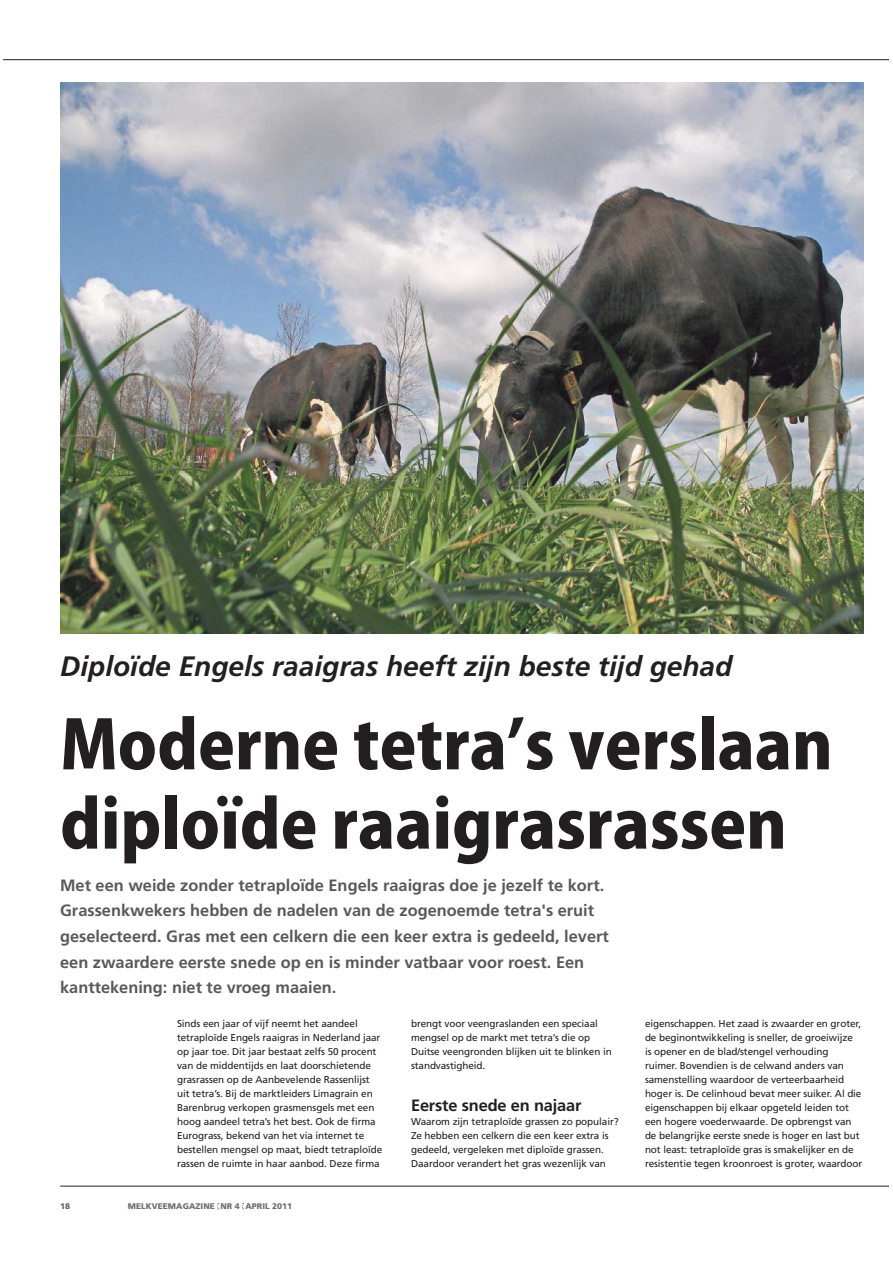
<style>
.page{position:relative;width:893px;height:1263px;background:#fff}
.page>*{position:absolute;margin:0;border:0;box-sizing:border-box;transform-origin:0 0}
.t1{font:66px/79.3px "Koz Go Pro Heavy 90 msp RKSJ H";color:#231f20}
.t2{font:italic 700 28.05px "Frutiger LT Std";color:#231f20}
.t3{font:700 16.35px/25.7px "Frutiger LT Std";color:#58595b}
.t4{font:700 16.35px "Frutiger LT Std";letter-spacing:-.01em;color:#231f20}
.t5{font:9.9px/14.1px "Frutiger LT Std";letter-spacing:-.01em;color:#231f20}
.t6{font:900 8.25px "Frutiger LT Std";letter-spacing:.01em;color:#6d6e70}
.t7{font:900 8.25px "Frutiger LT Std";color:#636466}
</style>
<div class="page">
<hr style="left:4px;top:59px;width:885px;height:1px;background:#231f20">
<hr style="left:60px;top:1186px;width:829px;height:1px;background:#231f20">
<img style="left:60px;top:83px;width:803px;height:551px">
<h2 class="t2" style="left:60px;top:654px;width:674px">Diploïde Engels raaigras heeft zijn beste tijd gehad</h2>
<h1 class="t1" style="left:60px;top:714px;width:774px">Moderne tetraʼs verslaan diploïde raaigrasrassen</h1>
<p class="t3" style="left:60px;top:873px;width:550px">Met een weide zonder tetraploïde Engels raaigras doe je jezelf te kort.<br>Grassenkwekers hebben de nadelen van de zogenoemde tetra's eruit geselecteerd. Gras met een celkern die een keer extra is gedeeld, levert een zwaardere eerste snede op en is minder vatbaar voor roest. Een kanttekening: niet te vroeg maaien.</p>
<p class="t5" style="left:177px;top:1017px;width:207px">Sinds een jaar of vijf neemt het aandeel tetraploïde Engels raaigras in Nederland jaar op jaar toe. Dit jaar bestaat zelfs 50 procent van de middentijds en laat doorschietende grasrassen op de Aanbevelende Rassenlijst uit tetra’s. Bij de marktleiders Limagrain en Barenbrug verkopen grasmensgels met een hoog aandeel tetra’s het best. Ook de firma Eurograss, bekend van het via internet te bestellen mengsel op maat, biedt tetraploïde rassen de ruimte in haar aanbod. Deze firma</p>
<p class="t5" style="left:411px;top:1017px;width:202px">brengt voor veengraslanden een speciaal mengsel op de markt met tetra’s die op Duitse veengronden blijken uit te blinken in standvastigheid.</p>
<p class="t5" style="left:645px;top:1017px;width:219px">eigenschappen. Het zaad is zwaarder en groter, de beginontwikkeling is sneller, de groeiwijze<br>is opener en de blad/stengel verhouding ruimer. Bovendien is de celwand anders van samenstelling waardoor de verteerbaarheid hoger is. De celinhoud bevat meer suiker. Al die eigenschappen bij elkaar opgeteld leiden tot een hogere voederwaarde. De opbrengst van de belangrijke eerste snede is hoger en last but not least: tetraploïde gras is smakelijker en de resistentie tegen kroonroest is groter, waardoor</p>
<h3 class="t4" style="left:411px;top:1098px;width:172px">Eerste snede en najaar</h3>
<p class="t5" style="left:411px;top:1115px;width:209px">Waarom zijn tetraploïde grassen zo populair?<br>Ze hebben een celkern die een keer extra is gedeeld, vergeleken met diploïde grassen.<br>Daardoor verandert het gras wezenlijk van</p>
<p class="t7" style="left:60px;top:1203px;width:12px">18</p>
<p class="t6" style="left:128px;top:1203px;width:166px">MELKVEEMAGAZINE NR 4 APRIL 2011</p>
</div>
